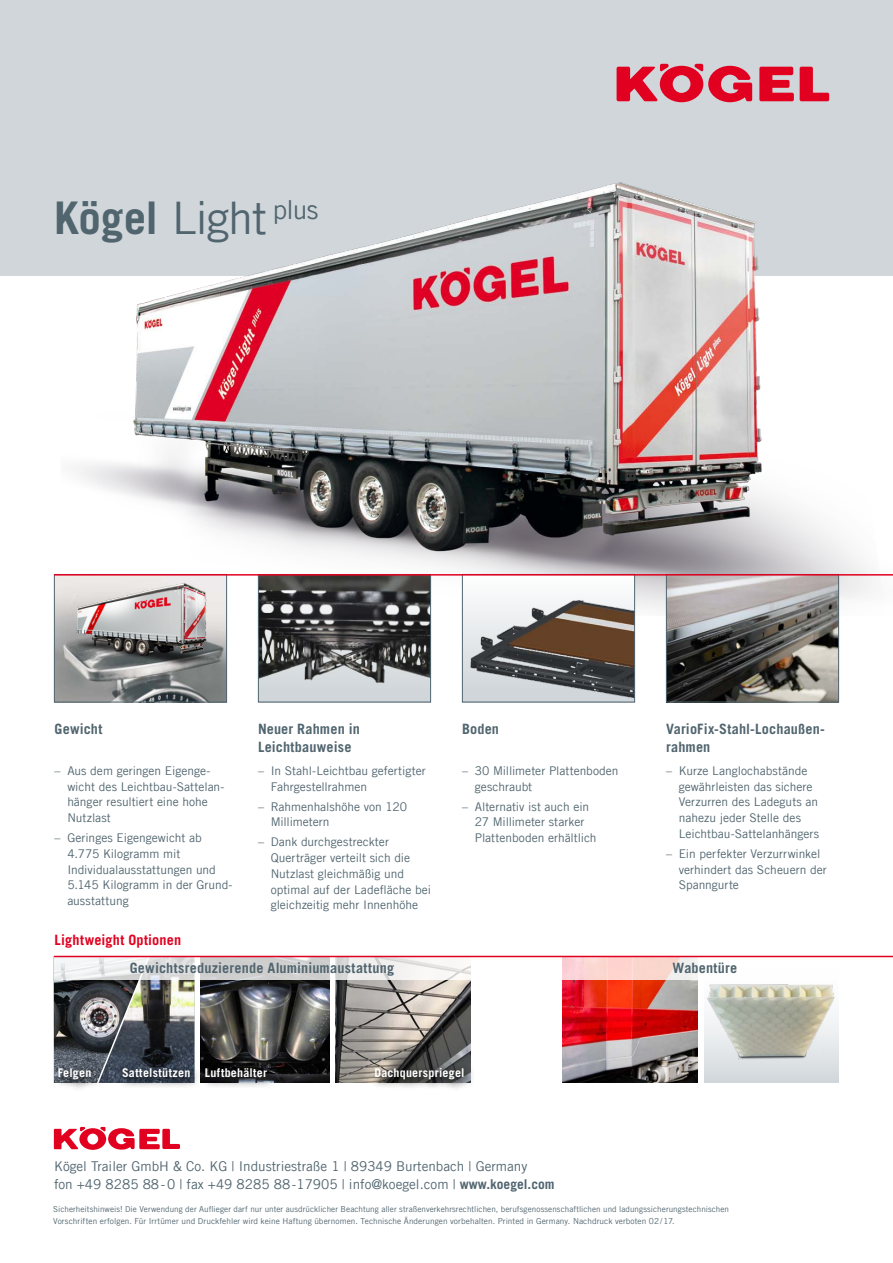
<style>
.page{position:relative;width:893px;height:1263px;background:#fff}
.page>*{position:absolute;margin:0;border:0;box-sizing:border-box;transform-origin:0 0}
.t1{font:700 45px "Trade Gothic LT Com";letter-spacing:-.005em;color:#51656f}
.t2{font:700 14.25px/18px "Trade Gothic LT Com";letter-spacing:.01em;color:#51656f}
.t3{font:700 14.25px "Trade Gothic LT Com";letter-spacing:.015em;color:#e20020}
.t4{font:13.5px/18px "Trade Gothic LT Com";color:#51656f}
.t5{font:12px/15.8px "Trade Gothic LT Com";color:#51656f}
.t6{font:700 12px "Trade Gothic LT Com";letter-spacing:.02em;color:#fff}
.t7{font:8.25px/11.2px "Trade Gothic LT Com";letter-spacing:.01em;color:#51656f}
.s1{font-weight:400}
.s2{font-weight:700}
</style>
<div class="page">
<div style="left:0;top:0;width:893px;height:276px;background:#d1d6da"></div>
<svg style="left:190px;top:955px;width:142px;height:107px"></svg>
<svg style="left:332px;top:955px;width:142px;height:128px"></svg>
<img style="left:201px;top:980px;width:129px;height:103px">
<img style="left:336px;top:980px;width:134px;height:103px">
<img style="left:151px;top:980px;width:43px;height:82px">
<img style="left:54px;top:955px;width:97px;height:128px">
<img style="left:563px;top:980px;width:134px;height:103px">
<img style="left:704px;top:984px;width:135px;height:99px">
<svg style="left:53px;top:1063px;width:49px;height:25px"></svg>
<svg style="left:117px;top:1062px;width:81px;height:25px;background:#555c67"></svg>
<svg style="left:200px;top:1062px;width:78px;height:25px;background:#3c3d3e"></svg>
<svg style="left:369px;top:1063px;width:105px;height:25px;background:#72726f"></svg>
<svg style="left:54px;top:957px;width:420px;height:23px"></svg>
<svg style="left:548px;top:957px;width:291px;height:23px"></svg>
<img style="left:77px;top:63px;width:798px;height:553px">
<img style="left:668px;top:576px;width:169px;height:124px">
<div style="left:666px;top:574px;width:173px;height:128px;border:1px solid #51656f"></div>
<img style="left:260px;top:576px;width:169px;height:124px">
<div style="left:258px;top:574px;width:173px;height:128px;border:1px solid #51656f"></div>
<img style="left:464px;top:576px;width:169px;height:124px">
<div style="left:462px;top:574px;width:173px;height:128px;border:1px solid #51656f"></div>
<img style="left:56px;top:669px;width:169px;height:31px">
<div style="left:54px;top:574px;width:173px;height:128px;border:1px solid #51656f"></div>
<img style="left:53px;top:562px;width:181px;height:107px">
<hr style="left:54px;top:956px;width:839px;height:1px;background:#e20020">
<hr style="left:54px;top:574px;width:839px;height:2px;background:#e20020">
<svg style="left:54px;top:1127px;width:126px;height:23px"></svg>
<h1 class="t1" style="left:54px;top:190px;width:266px">Kögel <span class="s1">Light</span> <sup>plus</sup></h1>
<p class="t2" style="left:55px;top:719px;width:49px">Gewicht</p>
<p class="t5" style="left:67px;top:762px;width:159px;text-indent:-13px">– Aus dem geringen Eigenge&shy;wicht des Leichtbau-Sattelan&shy;hänger resultiert eine hohe<br>Nutzlast</p>
<p class="t5" style="left:67px;top:830px;width:167px;text-indent:-13px">– Geringes Eigengewicht ab<br>4.775 Kilogramm mit<br>Individualausstattungen und<br>5.145 Kilogramm in der Grund&shy;ausstattung</p>
<p class="t3" style="left:55px;top:931px;width:128px">Lightweight Optionen</p>
<p class="t2" style="left:258px;top:719px;width:103px">Neuer Rahmen in<br>Leichtbauweise</p>
<p class="t5" style="left:271px;top:762px;width:157px;text-indent:-13px">– In Stahl-Leichtbau gefertigter<br>Fahrgestellrahmen</p>
<p class="t5" style="left:271px;top:798px;width:138px;text-indent:-13px">– Rahmenhalshöhe von 120<br>Millimetern</p>
<p class="t5" style="left:271px;top:834px;width:162px;text-indent:-13px">– Dank durchgestreckter<br>Querträger verteilt sich die<br>Nutzlast gleichmäßig und optimal auf der Ladefläche bei gleichzeitig mehr Innenhöhe</p>
<p class="t2" style="left:462px;top:719px;width:39px">Boden</p>
<p class="t5" style="left:475px;top:762px;width:145px;text-indent:-13px">– 30 Millimeter Plattenboden geschraubt</p>
<p class="t5" style="left:475px;top:798px;width:123px;text-indent:-13px">– Alternativ ist auch ein<br>27 Millimeter starker<br>Plattenboden erhältlich</p>
<p class="t2" style="left:666px;top:719px;width:160px">VarioFix-Stahl-Lochaußen&shy;rahmen</p>
<p class="t5" style="left:679px;top:762px;width:142px;text-indent:-13px">– Kurze Langlochabstände gewährleisten das sichere<br>Verzurren des Ladeguts an nahezu jeder Stelle des<br>Leichtbau-Sattelanhängers</p>
<p class="t5" style="left:679px;top:845px;width:150px;text-indent:-13px">– Ein perfekter Verzurrwinkel verhindert das Scheuern der<br>Spanngurte</p>
<p class="t2" style="left:130px;top:959px;width:266px">Gewichtsreduzierende Aluminiumaustattung</p>
<p class="t2" style="left:673px;top:959px;width:66px">Wabentüre</p>
<p class="t6" style="left:58px;top:1065px;width:35px">Felgen</p>
<p class="t6" style="left:122px;top:1065px;width:147px">Sattelstützen Luftbehälter</p>
<p class="t6" style="left:374px;top:1065px;width:92px">Dachquerspriegel</p>
<p class="t4" style="left:54px;top:1157px;width:502px">Kögel Trailer GmbH &amp; Co. KG | Industriestraße 1 | 89349 Burtenbach | Germany<br>fon +49 8285 88-0 | fax +49 8285 88-17905 | info@koegel.com | <span class="s2">www.koegel.com</span></p>
<p class="t7" style="left:53px;top:1204px;width:677px">Sicherheitshinweis! Die Verwendung der Auflieger darf nur unter ausdrücklicher Beachtung aller straßenverkehrsrechtlichen, berufsgenossenschaftlichen und ladungssicherungstechnischen<br>Vorschriften erfolgen. Für Irrtümer und Druckfehler wird keine Haftung übernomen. Technische Änderungen vorbehalten. Printed in Germany. Nachdruck verboten 02/17.</p>
</div>
